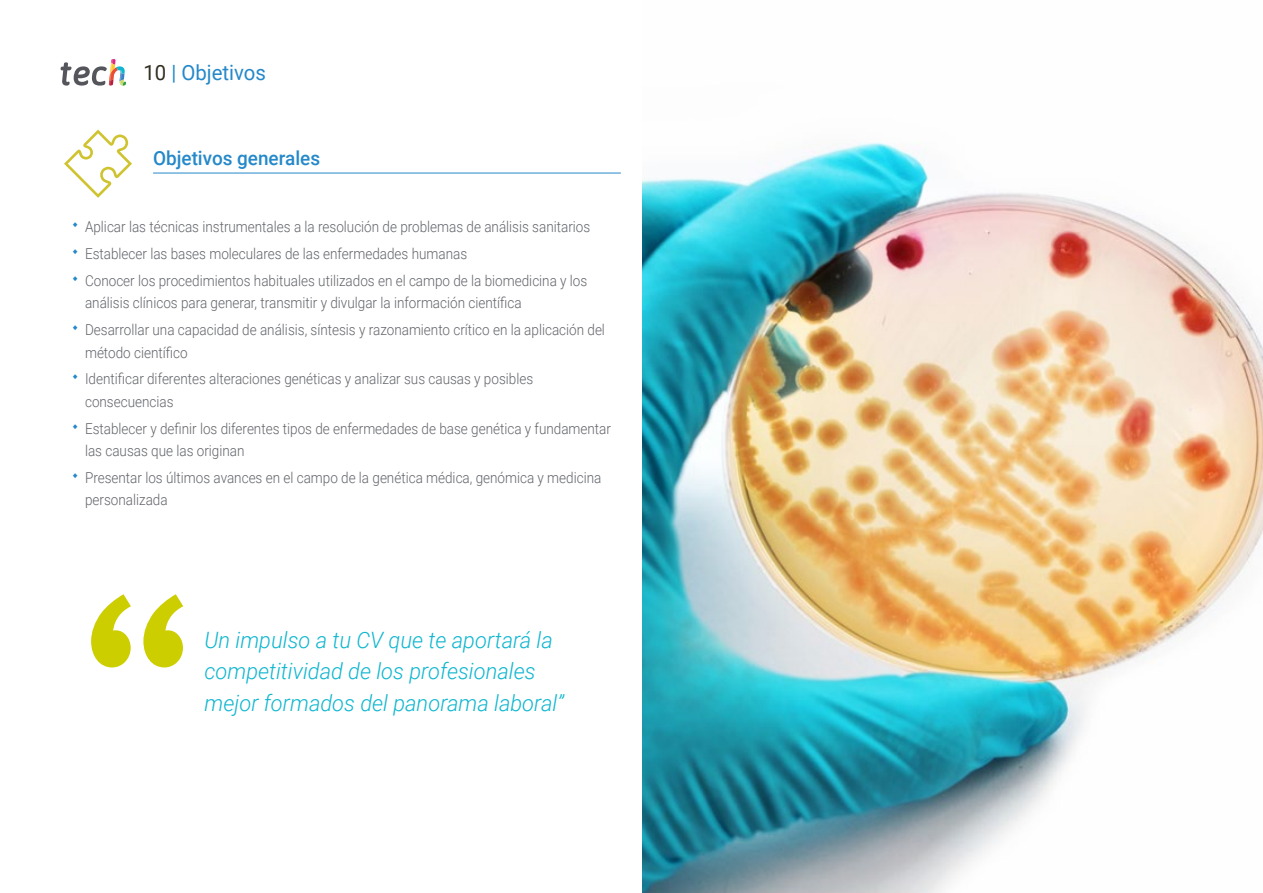
<style>
.page{position:relative;width:1263px;height:893px;background:#fff}
.page>*{position:absolute;margin:0;border:0;box-sizing:border-box;transform-origin:0 0}
.t1{font:italic 300 22.5px/31.5px "Roboto";color:#0fb6cf}
.t2{font:21px "Roboto";color:#2488c9}
.t3{font:500 19.5px "Roboto";color:#2488c9}
.t4{font:300 15px/26.7px "Roboto";color:#61646a;scale:.9 1}
.s1{color:#312e20}
</style>
<div class="page">
<hr style="left:153px;top:173px;width:468px;height:1px;background:#2488c9">
<svg style="left:64px;top:130px;width:68px;height:68px"></svg>
<img style="left:642px;top:142px;width:621px;height:751px">
<svg style="left:91px;top:594px;width:92px;height:73px"></svg>
<svg style="left:61px;top:59px;width:65px;height:27px"></svg>
<h2 class="t2" style="left:144px;top:57px;width:124px"><span class="s1">10</span> | Objetivos</h2>
<h3 class="t3" style="left:153px;top:144px;width:169px">Objetivos generales</h3>
<p class="t4" style="left:85px;top:213px;width:563px">Aplicar las técnicas instrumentales a la resolución de problemas de análisis sanitarios<br>Establecer las bases moleculares de las enfermedades humanas<br>Conocer los procedimientos habituales utilizados en el campo de la biomedicina y los</p>
<p class="t4" style="left:85px;top:289px;width:579px">análisis clínicos para generar, transmitir y divulgar la información científica<br>Desarrollar una capacidad de análisis, síntesis y razonamiento crítico en la aplicación del</p>
<p class="t4" style="left:85px;top:338px;width:499px">método científico<br>Identificar diferentes alteraciones genéticas y analizar sus causas y posibles</p>
<p class="t4" style="left:85px;top:388px;width:586px">consecuencias<br>Establecer y definir los diferentes tipos de enfermedades de base genética y fundamentar</p>
<p class="t4" style="left:85px;top:437px;width:575px">las causas que las originan<br>Presentar los últimos avances en el campo de la genética médica, genómica y medicina</p>
<p class="t4" style="left:85px;top:486px;width:93px">personalizada</p>
<h1 class="t1" style="left:204px;top:623px;width:361px">Un impulso a tu CV que te aportará la competitividad de los profesionales mejor formados del panorama laboral”</h1>
</div>
